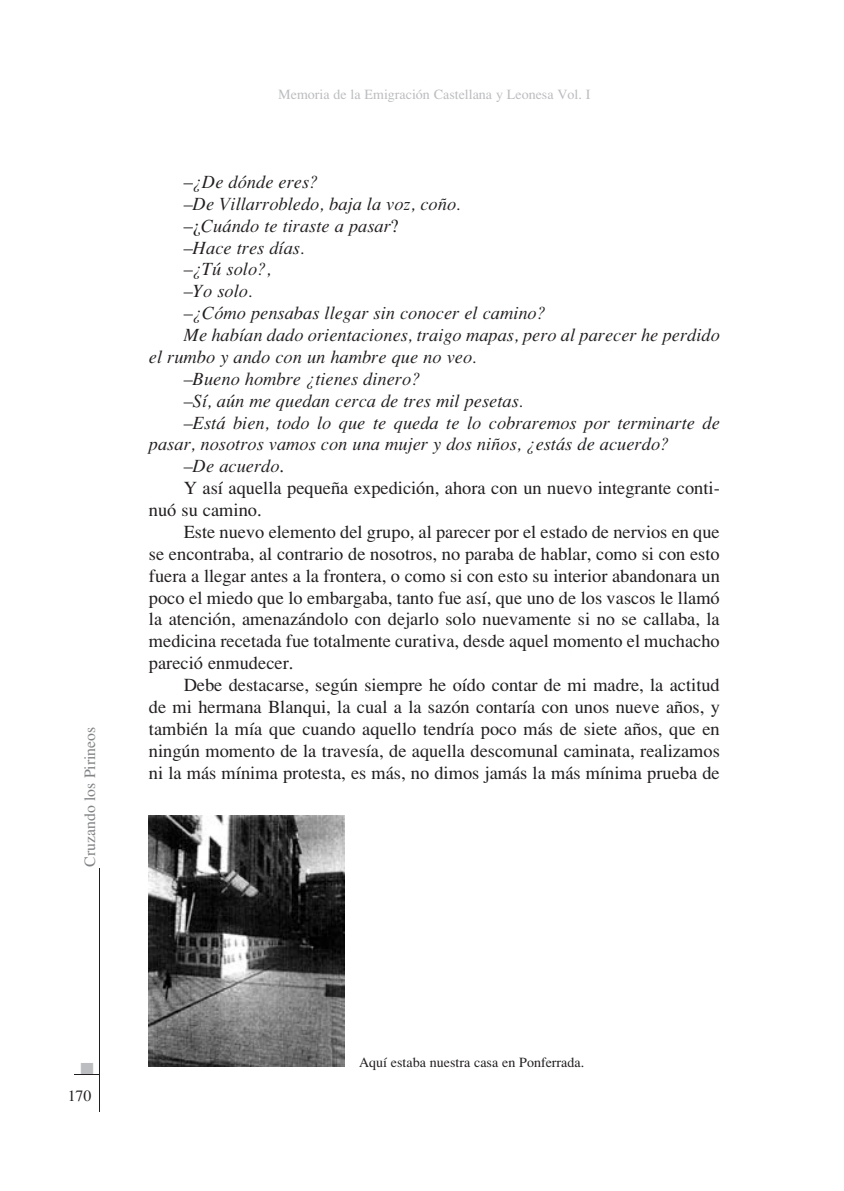
<style>
.page{position:relative;width:844px;height:1191px;background:#fff}
.page>*{position:absolute;margin:0;border:0;box-sizing:border-box;transform-origin:0 0}
.t1{font:18.38px "Times";color:#231f20}
.t2{font:italic 18.38px "Times";color:#231f20}
.t3{font:17.5px "Zapf Dingbats ITC";color:#bcbdc0}
.t4{font:15.75px "Times";color:#808285}
.t5{font:15.75px "Times";color:#231f20}
.t6{font:14px "Times";color:#bcbdc0}
.t7{font:14px "Times";color:#231f20}
.s1{font-style:normal}
</style>
<div class="page">
<svg style="left:74px;top:1074px;width:25px;height:1px"></svg>
<hr style="left:99px;top:868px;width:1px;height:243px;background:#231f20">
<img style="left:149px;top:816px;width:195px;height:251px">
<p class="t4" style="left:81px;top:866px;width:141px;rotate:-90deg">Cruzando los Pirineos</p>
<p class="t6" style="left:278px;top:86px;width:313px">Memoria de la Emigración Castellana y Leonesa Vol. I</p>
<p class="t2" style="left:184px;top:171px;width:136px"><span class="s1">–</span>¿De dónde eres?</p>
<p class="t2" style="left:184px;top:193px;width:278px">–De Villarrobledo, baja la voz, coño.</p>
<p class="t2" style="left:184px;top:215px;width:217px"><span class="s1">–¿</span>Cuándo te tiraste a pasar<span class="s1">?</span></p>
<p class="t2" style="left:184px;top:236px;width:122px"><span class="s1">–</span>Hace tres días.</p>
<p class="t2" style="left:184px;top:258px;width:89px">–¿Tú solo?,</p>
<p class="t2" style="left:184px;top:280px;width:70px">–Yo solo.</p>
<p class="t2" style="left:184px;top:302px;width:364px">–¿Cómo pensabas llegar sin conocer el camino?</p>
<p class="t2" style="left:184px;top:324px;width:537px">Me habían dado orientaciones, traigo mapas, pero al parecer he perdido</p>
<p class="t2" style="left:149px;top:346px;width:329px">el rumbo y ando con un hambre que no veo.</p>
<p class="t2" style="left:184px;top:368px;width:238px">–Bueno hombre ¿tienes dinero?</p>
<p class="t2" style="left:184px;top:389px;width:341px">–Sí, aún me quedan cerca de tres mil pesetas.</p>
<p class="t2" style="left:184px;top:411px;width:537px">–Está bien, todo lo que te queda te lo cobraremos por terminarte de</p>
<p class="t2" style="left:149px;top:433px;width:522px">pasar, nosotros vamos con una mujer y dos niños, ¿estás de acuerdo?</p>
<p class="t2" style="left:184px;top:455px;width:102px">–De acuerdo<span class="s1">.</span></p>
<p class="t1" style="left:184px;top:478px;width:537px">Y así aquella pequeña expedición, ahora con un nuevo integrante conti-</p>
<p class="t1" style="left:149px;top:499px;width:114px">nuó su camino.</p>
<p class="t1" style="left:184px;top:521px;width:537px">Este nuevo elemento del grupo, al parecer por el estado de nervios en que</p>
<p class="t1" style="left:149px;top:543px;width:572px">se encontraba, al contrario de nosotros, no paraba de hablar, como si con esto</p>
<p class="t1" style="left:149px;top:565px;width:572px">fuera a llegar antes a la frontera, o como si con esto su interior abandonara un</p>
<p class="t1" style="left:149px;top:587px;width:572px">poco el miedo que lo embargaba, tanto fue así, que uno de los vascos le llamó</p>
<p class="t1" style="left:149px;top:609px;width:572px">la atención, amenazándolo con dejarlo solo nuevamente si no se callaba, la</p>
<p class="t1" style="left:149px;top:631px;width:572px">medicina recetada fue totalmente curativa, desde aquel momento el muchacho</p>
<p class="t1" style="left:149px;top:652px;width:146px">pareció enmudecer.</p>
<p class="t1" style="left:184px;top:674px;width:537px">Debe destacarse, según siempre he oído contar de mi madre, la actitud</p>
<p class="t1" style="left:149px;top:696px;width:572px">de mi hermana Blanqui, la cual a la sazón contaría con unos nueve años, y</p>
<p class="t1" style="left:149px;top:718px;width:572px">también la mía que cuando aquello tendría poco más de siete años, que en</p>
<p class="t1" style="left:149px;top:740px;width:572px">ningún momento de la travesía, de aquella descomunal caminata, realizamos</p>
<p class="t1" style="left:149px;top:762px;width:572px">ni la más mínima protesta, es más, no dimos jamás la más mínima prueba de</p>
<p class="t3" style="left:80px;top:1060px;width:15px">■</p>
<p class="t5" style="left:68px;top:1087px;width:25px">170</p>
<p class="t7" style="left:359px;top:1054px;width:226px">Aquí estaba nuestra casa en Ponferrada.</p>
</div>
